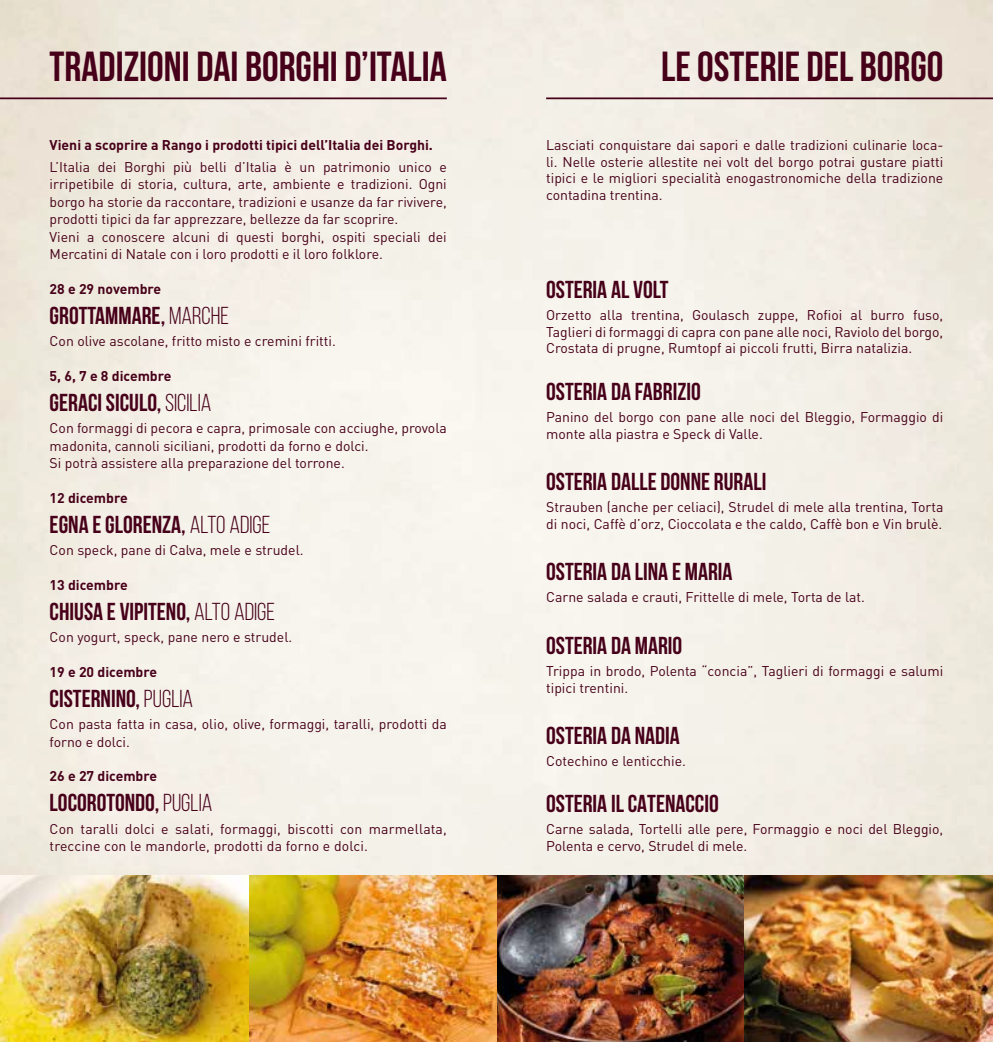
<style>
.page{position:relative;width:993px;height:1042px;background:#fff}
.page>*{position:absolute;margin:0;border:0;box-sizing:border-box;transform-origin:0 0}
.t1{font:700 42px "Bebas Neue";color:#470019}
.t2{font:700 24.5px "Bebas Neue";color:#470019}
.t3{font:14px/17.3px "DIN Pro";color:#470019}
.t4{font:700 14px "DIN Pro";color:#470019}
.s1{font-weight:400}
</style>
<div class="page">
<img style="left:0;top:0;width:992px;height:876px">
<hr style="left:546px;top:97px;width:446px;height:2px;background:#470019">
<hr style="left:0;top:97px;width:446px;height:2px;background:#470019">
<img style="left:0;top:876px;width:744px;height:166px">
<img style="left:744px;top:876px;width:248px;height:166px">
<h1 class="t1" style="left:50px;top:44px;width:398px">TRADIZIONI DAI BORGHI D’ITALIA</h1>
<p class="t4" style="left:50px;top:135px;width:384px">Vieni a scoprire a Rango i prodotti tipici dell’Italia dei Borghi.</p>
<p class="t3" style="left:50px;top:158px;width:398px">L’Italia dei Borghi più belli d’Italia è un patrimonio unico e irripetibile di storia, cultura, arte, ambiente e tradizioni. Ogni borgo ha storie da raccontare, tradizioni e usanze da far rivivere, prodotti tipici da far apprezzare, bellezze da far scoprire.<br>Vieni a conoscere alcuni di questi borghi, ospiti speciali dei Mercatini di Natale con i loro prodotti e il loro folklore.</p>
<p class="t4" style="left:50px;top:279px;width:113px">28 e 29 novembre</p>
<h2 class="t2" style="left:50px;top:302px;width:181px">GROTTAMMARE, <span class="s1">MARCHE</span></h2>
<p class="t3" style="left:50px;top:332px;width:288px">Con olive ascolane, fritto misto e cremini fritti.</p>
<p class="t4" style="left:50px;top:366px;width:123px">5, 6, 7 e 8 dicembre</p>
<h2 class="t2" style="left:50px;top:389px;width:163px">GERACI SICULO, <span class="s1">SICILIA</span></h2>
<p class="t3" style="left:50px;top:419px;width:398px">Con formaggi di pecora e capra, primosale con acciughe, provola madonita, cannoli siciliani, prodotti da forno e dolci.<br>Si potrà assistere alla preparazione del torrone.</p>
<p class="t4" style="left:50px;top:488px;width:80px">12 dicembre</p>
<h2 class="t2" style="left:50px;top:511px;width:222px">EGNA E GLORENZA, <span class="s1">ALTO ADIGE</span></h2>
<p class="t3" style="left:50px;top:541px;width:255px">Con speck, pane di Calva, mele e strudel.</p>
<p class="t4" style="left:50px;top:575px;width:80px">13 dicembre</p>
<h2 class="t2" style="left:50px;top:598px;width:227px">CHIUSA E VIPITENO, <span class="s1">ALTO ADIGE</span></h2>
<p class="t3" style="left:50px;top:628px;width:244px">Con yogurt, speck, pane nero e strudel.</p>
<p class="t4" style="left:50px;top:662px;width:109px">19 e 20 dicembre</p>
<h2 class="t2" style="left:50px;top:685px;width:145px">CISTERNINO, <span class="s1">PUGLIA</span></h2>
<p class="t3" style="left:50px;top:715px;width:398px">Con pasta fatta in casa, olio, olive, formaggi, taralli, prodotti da forno e dolci.</p>
<p class="t4" style="left:50px;top:767px;width:109px">26 e 27 dicembre</p>
<h2 class="t2" style="left:50px;top:789px;width:164px">LOCOROTONDO, <span class="s1">PUGLIA</span></h2>
<p class="t3" style="left:50px;top:819px;width:398px">Con taralli dolci e salati, formaggi, biscotti con marmellata, treccine con le mandorle, prodotti da forno e dolci.</p>
<h1 class="t1" style="left:661px;top:44px;width:283px">LE OSTERIE DEL BORGO</h1>
<p class="t3" style="left:546px;top:135px;width:398px;text-align:justify">Lasciati conquistare dai sapori e dalle tradizioni culinarie loca&shy;li. Nelle osterie allestite nei volt del borgo potrai gustare piatti tipici e le migliori specialità enogastronomiche della tradizione contadina trentina.</p>
<h2 class="t2" style="left:546px;top:276px;width:124px">OSTERIA AL VOLT</h2>
<p class="t3" style="left:546px;top:305px;width:398px;text-align:justify">Orzetto alla trentina, Goulasch zuppe, Rofioi al burro fuso, Taglieri di formaggi di capra con pane alle noci, Raviolo del borgo, Crostata di prugne, Rumtopf ai piccoli frutti, Birra natalizia.</p>
<h2 class="t2" style="left:546px;top:378px;width:156px">OSTERIA DA FABRIZIO</h2>
<p class="t3" style="left:546px;top:408px;width:398px">Panino del borgo con pane alle noci del Bleggio, Formaggio di monte alla piastra e Speck di Valle.</p>
<h2 class="t2" style="left:546px;top:468px;width:222px">OSTERIA DALLE DONNE RURALI</h2>
<p class="t3" style="left:546px;top:498px;width:398px">Strauben (anche per celiaci), Strudel di mele alla trentina, Torta di noci, Caffè d’orz, Cioccolata e the caldo, Caffè bon e Vin brulè.</p>
<h2 class="t2" style="left:546px;top:558px;width:188px">OSTERIA DA LINA E MARIA</h2>
<p class="t3" style="left:546px;top:588px;width:320px">Carne salada e crauti, Frittelle di mele, Torta de lat.</p>
<h2 class="t2" style="left:546px;top:632px;width:138px">OSTERIA DA MARIO</h2>
<p class="t3" style="left:546px;top:661px;width:398px">Trippa in brodo, Polenta “concia”, Taglieri di formaggi e salumi tipici trentini.</p>
<h2 class="t2" style="left:546px;top:722px;width:135px">OSTERIA DA NADIA</h2>
<p class="t3" style="left:546px;top:751px;width:141px">Cotechino e lenticchie.</p>
<h2 class="t2" style="left:546px;top:790px;width:174px">OSTERIA IL CATENACCIO</h2>
<p class="t3" style="left:546px;top:820px;width:398px">Carne salada, Tortelli alle pere, Formaggio e noci del Bleggio,<br>Polenta e cervo, Strudel di mele.</p>
</div>
